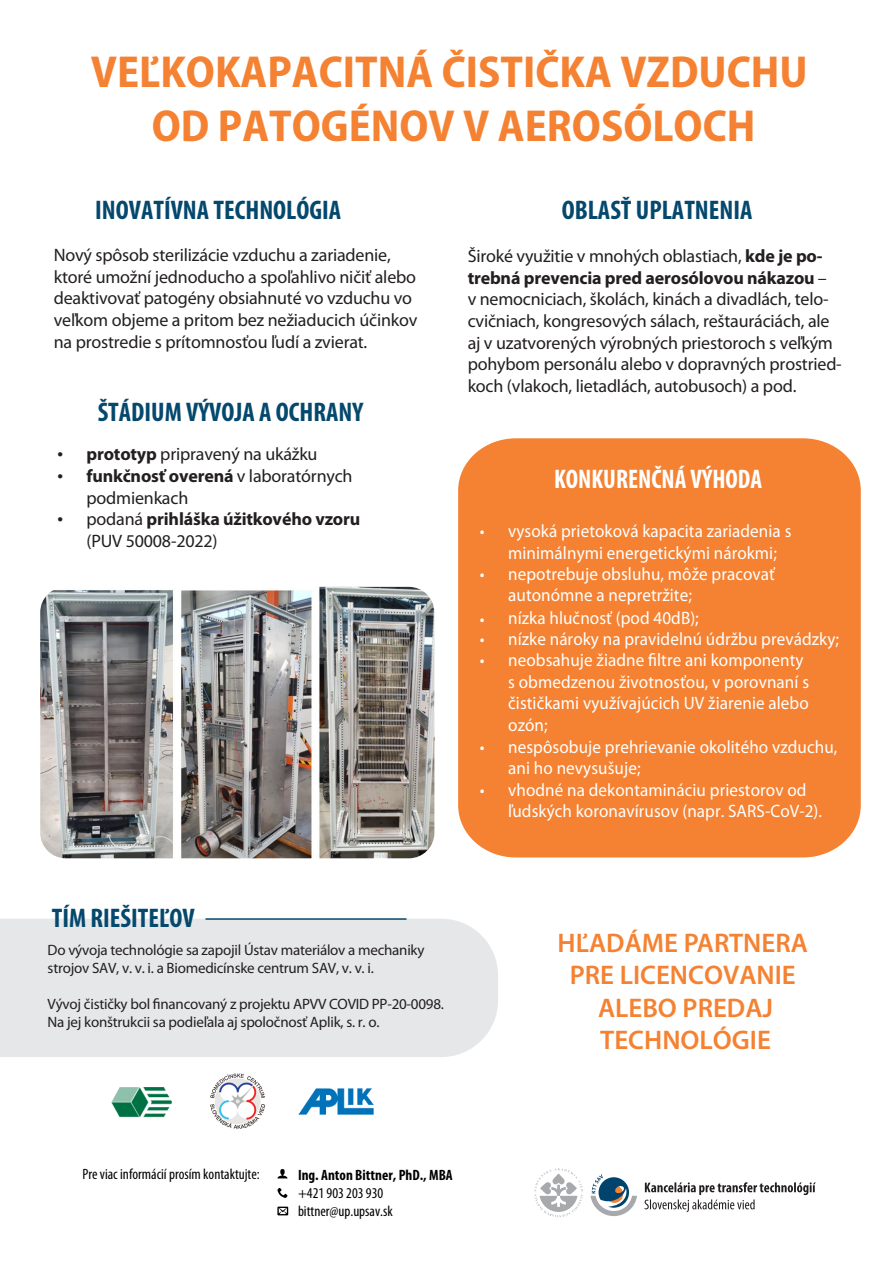
<style>
.page{position:relative;width:893px;height:1262px;background:#fff}
.page>*{position:absolute;margin:0;border:0;box-sizing:border-box;transform-origin:0 0}
.t1{font:700 semi-condensed 45px/54px "Myriad Pro";color:#f48232;text-align:center}
.t2{font:700 condensed 27px "Myriad Pro";color:#05486d}
.t3{font:600 27px/32.4px "Myriad Pro";color:#f48232;text-align:center}
.t4{font:700 condensed 27px "Myriad Pro";color:#fff;scale:.95 1}
.t5{font:18px/21.6px "Myriad Pro";letter-spacing:-.01em;color:#231f20}
.t6{font:18px/21.6px "Myriad Pro";letter-spacing:.005em;color:#fff;scale:.95 1}
.t7{font:600 18px/21.6px "Myriad Pro";color:#231f20}
.t8{font:15px/18px "Myriad Pro";letter-spacing:-.015em;color:#231f20}
.t9{font:condensed 15px/18px "Myriad Pro";color:#000001}
.t10{font:700 condensed 15px "Myriad Pro";color:#000001}
.s1{font-weight:700}
</style>
<div class="page">
<div style="left:458px;top:438px;width:403px;height:419px;background:#f48232"></div>
<img style="left:40px;top:587px;width:394px;height:271px">
<div style="left:0;top:918px;width:498px;height:139px;background:#e6e7e9"></div>
<svg style="left:277px;top:1187px;width:11px;height:10px"></svg>
<svg style="left:277px;top:1206px;width:11px;height:9px"></svg>
<svg style="left:277px;top:1169px;width:11px;height:9px"></svg>
<svg style="left:644px;top:1182px;width:172px;height:30px"></svg>
<svg style="left:590px;top:1174px;width:47px;height:42px"></svg>
<svg style="left:534px;top:1168px;width:49px;height:49px"></svg>
<hr style="left:206px;top:918px;width:200px;height:1px;background:#05486d">
<img style="left:111px;top:1087px;width:61px;height:31px">
<img style="left:298px;top:1088px;width:76px;height:27px">
<img style="left:210px;top:1073px;width:55px;height:56px">
<h1 class="t1" style="left:91px;top:46px;width:718px">VEĽKOKAPACITNÁ ČISTIČKA VZDUCHU<br>OD PATOGÉNOV V AEROSÓLOCH</h1>
<h2 class="t2" style="left:95px;top:195px;width:248px">INOVATÍVNA TECHNOLÓGIA</h2>
<p class="t5" style="left:54px;top:244px;width:365px">Nový spôsob sterilizácie vzduchu a zariadenie, ktoré umožní jednoducho a spoľahlivo ničiť alebo deaktivovať patogény obsiahnuté vo vzduchu vo veľkom objeme a pritom bez nežiaducich účinkov na prostredie s prítomnosťou ľudí a zvierat.</p>
<p class="t7" style="left:57px;top:442px;width:7px">• •</p>
<p class="t7" style="left:57px;top:507px;width:7px">•</p>
<h2 class="t2" style="left:98px;top:397px;width:267px">ŠTÁDIUM VÝVOJA A OCHRANY</h2>
<p class="t5" style="left:86px;top:444px;width:275px"><span class="s1">prototyp</span> pripravený na ukážku <span class="s1">funkčnosť overená</span> v laboratórnych podmienkach<br>podaná <span class="s1">prihláška úžitkového vzoru </span>(PUV 50008-2022)</p>
<h2 class="t2" style="left:562px;top:195px;width:192px">OBLASŤ UPLATNENIA</h2>
<p class="t5" style="left:468px;top:246px;width:376px">Široké využitie v mnohých oblastiach, <span class="s1">kde je po&shy;trebná prevencia pred aerosólovou nákazou</span> –<br>v nemocniciach, školách, kinách a divadlách, telo&shy;cvičniach, kongresových sálach, reštauráciách, ale aj v uzatvorených výrobných priestoroch s veľkým pohybom personálu alebo v dopravných prostried&shy;koch (vlakoch, lietadlách, autobusoch) a pod.</p>
<p class="t6" style="left:480px;top:520px;width:7px">•</p>
<p class="t6" style="left:480px;top:563px;width:7px">•</p>
<p class="t6" style="left:480px;top:608px;width:7px">•</p>
<p class="t6" style="left:480px;top:628px;width:7px">• •</p>
<p class="t6" style="left:480px;top:736px;width:7px">•</p>
<p class="t6" style="left:480px;top:779px;width:7px">•</p>
<h2 class="t4" style="left:554px;top:464px;width:220px">KONKURENČNÁ VÝHODA</h2>
<p class="t6" style="left:508px;top:520px;width:350px">vysoká prietoková kapacita zariadenia s minimálnymi energetickými nárokmi; nepotrebuje obsluhu, môže pracovať autonómne a nepretržite;<br>nízka hlučnosť (pod 40dB);<br>nízke nároky na pravidelnú údržbu prevádzky; neobsahuje žiadne filtre ani komponenty<br>s obmedzenou životnosťou, v porovnaní s čističkami využívajúcich UV žiarenie alebo ozón;<br>nespôsobuje prehrievanie okolitého vzduchu, ani ho nevysušuje;<br>vhodné na dekontamináciu priestorov od ľudských koronavírusov (napr. SARS-CoV-2).</p>
<h2 class="t2" style="left:52px;top:902px;width:144px">TÍM RIEŠITEĽOV</h2>
<p class="t8" style="left:48px;top:941px;width:378px">Do vývoja technológie sa zapojil Ústav materiálov a mechaniky strojov SAV, v. v. i. a Biomedicínske centrum SAV, v. v. i.</p>
<p class="t8" style="left:48px;top:995px;width:398px">Vývoj čističky bol financovaný z projektu APVV COVID PP-20-0098.<br>Na jej konštrukcii sa podieľala aj spoločnosť Aplik, s. r. o.</p>
<h2 class="t3" style="left:558px;top:927px;width:252px">HĽADÁME PARTNERA<br>PRE LICENCOVANIE<br>ALEBO PREDAJ<br>TECHNOLÓGIE</h2>
<p class="t9" style="left:82px;top:1165px;width:179px">Pre viac informácií prosím kontaktujte:</p>
<p class="t10" style="left:298px;top:1167px;width:156px">Ing. Anton Bittner, PhD., MBA</p>
<p class="t9" style="left:298px;top:1184px;width:96px">+421 903 203 930 bittner@up.upsav.sk</p>
</div>
